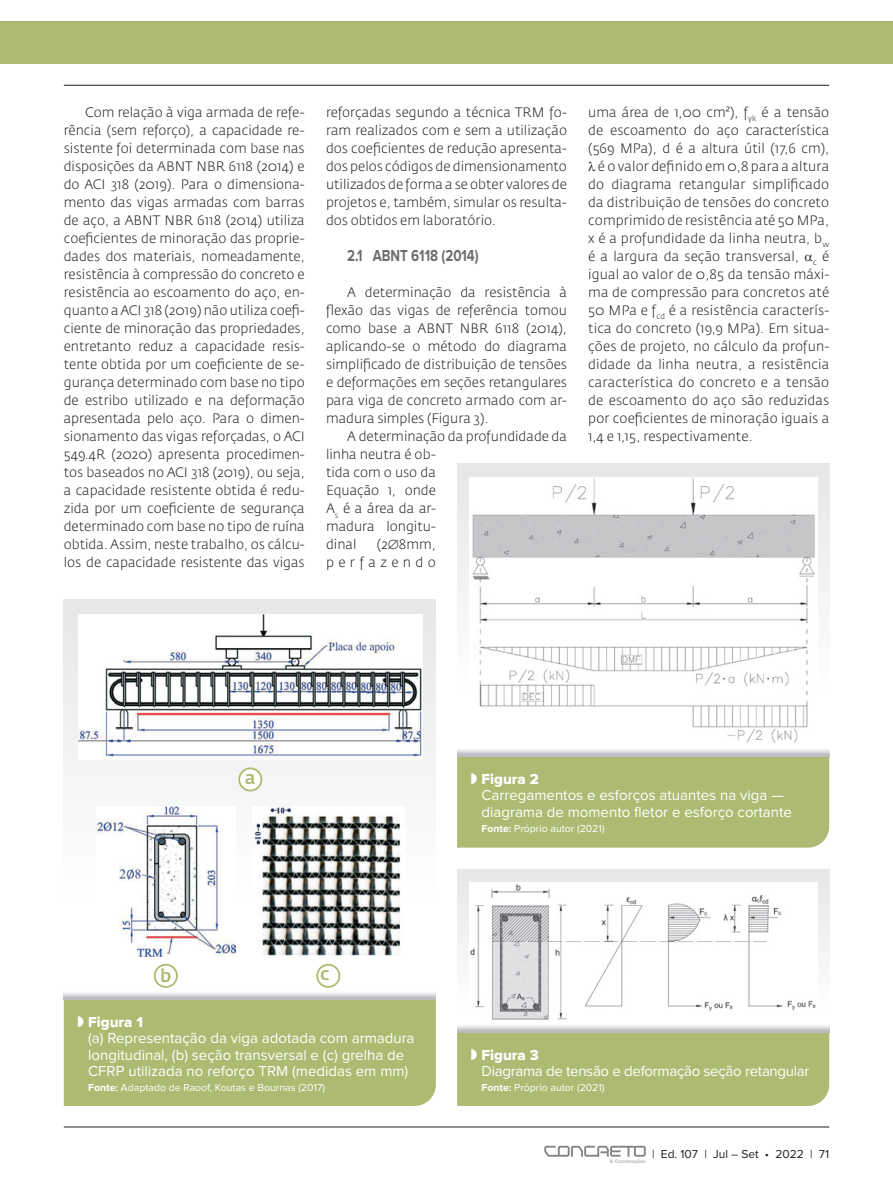
<style>
.page{position:relative;width:893px;height:1191px;background:#fff}
.page>*{position:absolute;margin:0;border:0;box-sizing:border-box;transform-origin:0 0}
.t1{font:500 18px "Fedra Sans Std";color:#acbb71}
.t2{font:700 16.5px "Proxima Nova";color:#6c6d70;scale:.8 1}
.t3{font:15px/16.5px "Proxima Nova";color:#fff}
.t4{font:15px "Proxima Nova";letter-spacing:-.02em;color:#fff}
.t5{font:15px "Proxima Nova Extrabld";color:#fff}
.t6{font:300 13.5px/18px "Fedra Sans Std";letter-spacing:.01em;color:#231f20;text-align:justify}
.t7{font:300 13.5px/18px "Fedra Sans Std";letter-spacing:.325em;color:#231f20;text-align:right}
.t8{font:12px "Proxima Nova";color:#231f20}
.t9{font:10.5px "Proxima Nova";color:#fff}
.t10{font:5.4px "Proxima Nova Extrabld";color:#bcbdc0}
.s1{font-weight:700}
</style>
<div class="page">
<svg style="left:544px;top:1145px;width:102px;height:11px"></svg>
<hr style="left:64px;top:85px;width:765px;height:1px;background:#231f20">
<hr style="left:64px;top:1126px;width:765px;height:1px;background:#231f20">
<div style="left:0;top:21px;width:893px;height:43px;background:#acbb71"></div>
<svg style="left:64px;top:599px;width:372px;height:389px;fill:#f6f7f7"></svg>
<svg style="left:64px;top:993px;width:372px;height:6px;background:#d0d1d3"></svg>
<img style="left:79px;top:615px;width:343px;height:144px">
<div style="left:239px;top:768px;width:22px;height:22px;background:#fff;border-radius:50%"></div>
<div style="left:238px;top:767px;width:24px;height:24px;border:2px solid #acbb71;border-radius:50%"></div>
<img style="left:97px;top:806px;width:138px;height:150px">
<img style="left:252px;top:806px;width:152px;height:150px">
<div style="left:317px;top:964px;width:22px;height:23px;background:#fff;border-radius:50%"></div>
<div style="left:316px;top:963px;width:24px;height:24px;border:2px solid #acbb71;border-radius:50%"></div>
<div style="left:155px;top:964px;width:22px;height:23px;background:#fff;border-radius:50%"></div>
<div style="left:154px;top:963px;width:24px;height:24px;border:2px solid #acbb71;border-radius:50%"></div>
<svg style="left:457px;top:463px;width:372px;height:138px;fill:#e6e7e9"></svg>
<svg style="left:457px;top:749px;width:372px;height:7px;background:#d4d5d6"></svg>
<img style="left:469px;top:477px;width:348px;height:266px">
<svg style="left:457px;top:869px;width:372px;height:85px;fill:#e7e8ea"></svg>
<svg style="left:457px;top:1026px;width:372px;height:6px;background:#cfd0d2"></svg>
<img style="left:469px;top:883px;width:348px;height:137px">
<div style="left:64px;top:999px;width:372px;height:107px;background:#acbb71"></div>
<div style="left:457px;top:756px;width:372px;height:91px;background:#acbb71"></div>
<div style="left:457px;top:1032px;width:372px;height:74px;background:#acbb71"></div>
<p class="t6" style="left:64px;top:103px;width:242px;text-indent:21px">Com relação à viga armada de refe&shy;rência (sem reforço), a capacidade re&shy;sistente foi determinada com base nas disposições da ABNT NBR 6118 (2014) e do ACI 318 (2019). Para o dimensiona&shy;mento das vigas armadas com barras de aço, a ABNT NBR 6118 (2014) utiliza coeficientes de minoração das proprie&shy;dades dos materiais, nomeadamente, resistência à compressão do concreto e resistência ao escoamento do aço, en&shy;quanto a ACI 318 (2019) não utiliza coefi&shy;ciente de minoração das propriedades, entretanto reduz a capacidade resis&shy;tente obtida por um coeficiente de se&shy;gurança determinado com base no tipo de estribo utilizado e na deformação apresentada pelo aço. Para o dimen&shy;sionamento das vigas reforçadas, o ACI 549.4R (2020) apresenta procedimen&shy;tos baseados no ACI 318 (2019), ou seja, a capacidade resistente obtida é redu&shy;zida por um coeficiente de segurança determinado com base no tipo de ruína obtida. Assim, neste trabalho, os cálcu&shy;los de capacidade resistente das vigas</p>
<p class="t6" style="left:326px;top:103px;width:242px">reforçadas segundo a técnica TRM fo&shy;ram realizados com e sem a utilização dos coeficientes de redução apresenta&shy;dos pelos códigos de dimensionamento utilizados de forma a se obter valores de projetos e, também, simular os resulta&shy;dos obtidos em laboratório.</p>
<p class="t2" style="left:347px;top:246px;width:166px">2.1 ABNT 6118 (2014)</p>
<p class="t6" style="left:326px;top:283px;width:242px;text-indent:21px">A determinação da resistência à flexão das vigas de referência tomou como base a ABNT NBR 6118 (2014), aplicando-se o método do diagrama simplificado de distribuição de tensões e deformações em seções retangulares para viga de concreto armado com ar&shy;madura simples (Figura 3).</p>
<p class="t6" style="left:326px;top:427px;width:242px;text-align:left;text-indent:21px">A determinação da profundidade da linha neutra é ob-<br>tida com o uso da<br>Equação 1, onde<br>A<sub>s</sub> é a área da ar-<br>madura longitu-<br>dinal</p>
<p class="t7" style="left:326px;top:535px;width:111px">(2∅8mm, perfazendo</p>
<p class="t6" style="left:588px;top:103px;width:242px">uma área de 1,00 cm²), f<sub>yk</sub> é a tensão</p>
<p class="t6" style="left:588px;top:121px;width:242px">de escoamento do aço característica</p>
<p class="t6" style="left:588px;top:139px;width:242px">(569 MPa), d é a altura útil (17,6 cm),</p>
<p class="t6" style="left:598px;top:157px;width:233px">é o valor definido em 0,8 para a altura</p>
<p class="t6" style="left:588px;top:175px;width:242px">do diagrama retangular simplificado</p>
<p class="t6" style="left:588px;top:193px;width:242px">da distribuição de tensões do concreto</p>
<p class="t6" style="left:588px;top:211px;width:242px">comprimido de resistência até 50 MPa,</p>
<p class="t6" style="left:588px;top:229px;width:242px">x é a profundidade da linha neutra, b<sub>w</sub></p>
<p class="t6" style="left:588px;top:247px;width:242px">é a largura da seção transversal, <sub>c</sub> é</p>
<p class="t6" style="left:588px;top:265px;width:242px">igual ao valor de 0,85 da tensão máxi-</p>
<p class="t6" style="left:588px;top:283px;width:242px">ma de compressão para concretos até</p>
<p class="t6" style="left:588px;top:301px;width:242px">50 MPa e f<sub>cd</sub> é a resistência caracterís-</p>
<p class="t6" style="left:588px;top:319px;width:242px">tica do concreto (19,9 MPa). Em situa-</p>
<p class="t6" style="left:588px;top:337px;width:242px">ções de projeto, no cálculo da profun-</p>
<p class="t6" style="left:588px;top:355px;width:242px">didade da linha neutra, a resistência</p>
<p class="t6" style="left:588px;top:373px;width:242px">característica do concreto e a tensão</p>
<p class="t6" style="left:588px;top:391px;width:242px">de escoamento do aço são reduzidas</p>
<p class="t6" style="left:588px;top:409px;width:242px">por coeficientes de minoração iguais a</p>
<p class="t6" style="left:588px;top:427px;width:166px">1,4 e 1,15, respectivamente.</p>
<h1 class="t1" style="left:245px;top:766px;width:12px">a</h1>
<h1 class="t1" style="left:160px;top:964px;width:13px">b</h1>
<h1 class="t1" style="left:320px;top:962px;width:11px">c</h1>
<p class="t5" style="left:88px;top:1015px;width:56px">Figura 1</p>
<p class="t3" style="left:88px;top:1030px;width:328px">(a) Representação da viga adotada com armadura longitudinal, (b) seção transversal e (c) grelha de<br>CFRP utilizada no reforço TRM (medidas em mm)</p>
<p class="t9" style="left:88px;top:1083px;width:238px"><span class="s1">Fonte:</span> Adaptado de Raoof, Koutas e Bournas (2017)</p>
<p class="t5" style="left:481px;top:771px;width:59px">Figura 2</p>
<p class="t3" style="left:481px;top:787px;width:312px">Carregamentos e esforços atuantes na viga — diagrama de momento fletor e esforço cortante</p>
<p class="t9" style="left:481px;top:823px;width:125px"><span class="s1">Fonte:</span> Próprio autor (2021)</p>
<p class="t5" style="left:481px;top:1047px;width:59px">Figura 3</p>
<p class="t4" style="left:481px;top:1064px;width:330px">Diagrama de tensão e deformação seção retangular</p>
<p class="t9" style="left:481px;top:1082px;width:125px"><span class="s1">Fonte:</span> Próprio autor (2021)</p>
<p class="t8" style="left:652px;top:1148px;width:179px">| Ed. 107 | Jul – Set • 2022 | 71</p>
<p class="t10" style="left:610px;top:1157px;width:37px">&amp; Construções</p>
</div>
